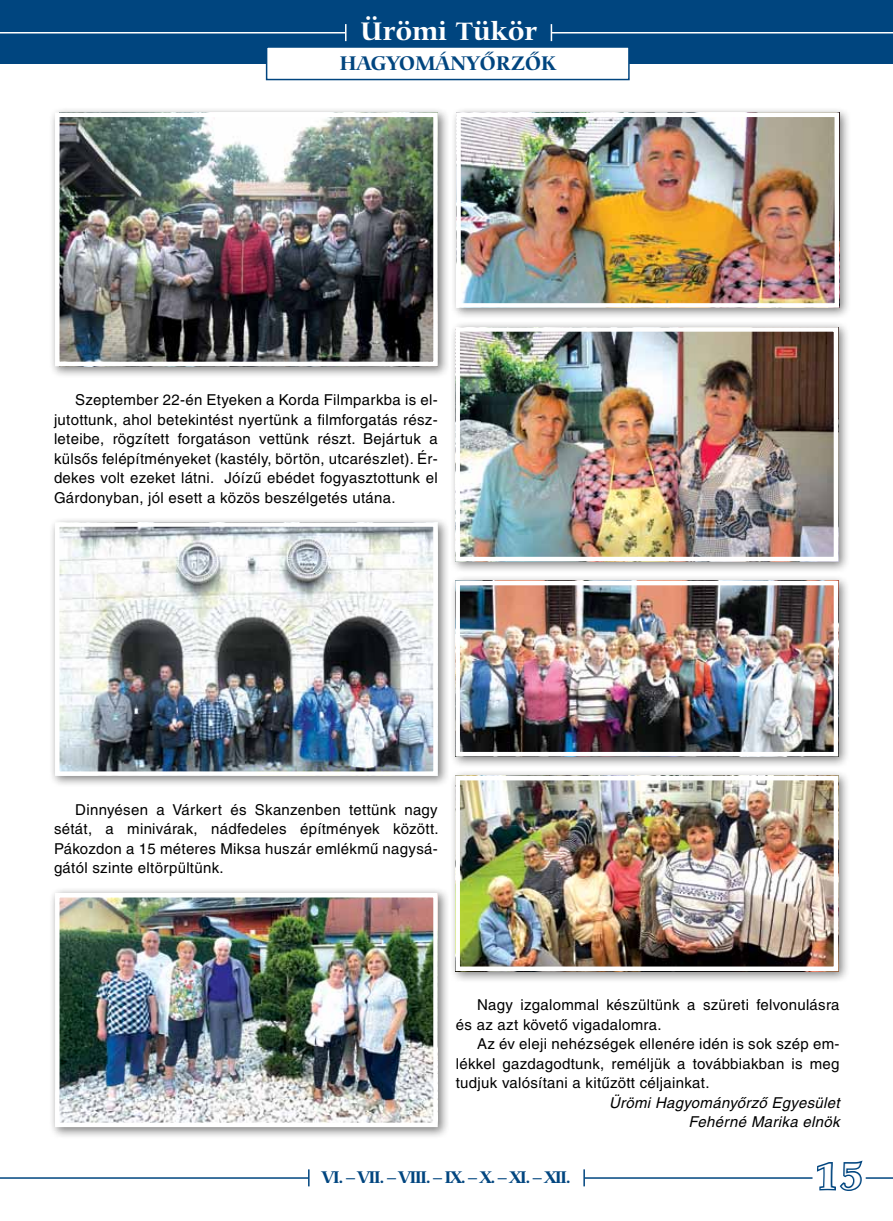
<style>
.page{position:relative;width:893px;height:1221px;background:#fff}
.page>*{position:absolute;margin:0;border:0;box-sizing:border-box;transform-origin:0 0}
.t1{font:700 39px "Carmina Md PFL";color:#fff}
.t2{font:700 27px "Carmina Md PFL";color:#fff}
.t3{font:700 21px "Carmina Md PFL";color:#00457f}
.t4{font:700 18px "Carmina Md PFL";letter-spacing:-.1em;color:#00457f}
.t5{font:15px/19.5px "Helvetica QS";letter-spacing:.02em;color:#000;text-align:justify}
.t6{font:italic 15px/19.5px "Helvetica QS";letter-spacing:.02em;color:#000;text-align:right}
</style>
<div class="page">
<hr style="left:0;top:1177px;width:309px;height:1px;background:#00457f">
<svg style="left:308px;top:1169px;width:2px;height:17px"></svg>
<hr style="left:585px;top:1177px;width:227px;height:1px;background:#00457f">
<svg style="left:583px;top:1169px;width:2px;height:17px"></svg>
<svg style="left:817px;top:1160px;width:76px;height:31px"></svg>
<div style="left:0;top:0;width:893px;height:64px;background:#00457f"></div>
<div style="left:267px;top:47px;width:362px;height:33px;background:#fff"></div>
<div style="left:266px;top:46px;width:364px;height:34px;border:2px solid #00457f"></div>
<hr style="left:552px;top:32px;width:341px;height:1px;background:#fff">
<hr style="left:0;top:32px;width:345px;height:1px;background:#fff">
<svg style="left:345px;top:24px;width:1px;height:17px"></svg>
<svg style="left:551px;top:24px;width:1px;height:17px"></svg>
<div style="left:49px;top:106px;width:400px;height:272px;background:#000;opacity:.5"></div>
<img style="left:60px;top:117px;width:373px;height:244px">
<div style="left:55px;top:112px;width:383px;height:254px;border:4px solid #fff"></div>
<div style="left:49px;top:515px;width:400px;height:272px;background:#000;opacity:.5"></div>
<img style="left:60px;top:527px;width:373px;height:244px">
<div style="left:55px;top:522px;width:383px;height:254px;border:4px solid #fff"></div>
<div style="left:450px;top:106px;width:400px;height:213px;background:#000;opacity:.5"></div>
<img style="left:461px;top:117px;width:373px;height:186px">
<div style="left:456px;top:112px;width:383px;height:196px;border:4px solid #fff"></div>
<div style="left:449px;top:320px;width:401px;height:253px;background:#000;opacity:.5"></div>
<img style="left:460px;top:332px;width:373px;height:224px">
<div style="left:455px;top:327px;width:383px;height:234px;border:4px solid #fff"></div>
<div style="left:449px;top:574px;width:401px;height:194px;background:#000;opacity:.5"></div>
<img style="left:460px;top:586px;width:373px;height:165px">
<div style="left:455px;top:581px;width:383px;height:175px;border:4px solid #fff"></div>
<div style="left:49px;top:886px;width:400px;height:252px;background:#000;opacity:.5"></div>
<img style="left:60px;top:898px;width:373px;height:224px">
<div style="left:55px;top:893px;width:383px;height:234px;border:4px solid #fff"></div>
<div style="left:449px;top:769px;width:401px;height:213px;background:#000;opacity:.5"></div>
<img style="left:460px;top:781px;width:373px;height:185px">
<div style="left:455px;top:776px;width:383px;height:195px;border:4px solid #fff"></div>
<h2 class="t2" style="left:360px;top:15px;width:178px">ÜRÖMI TÜKÖR</h2>
<h3 class="t3" style="left:339px;top:51px;width:218px">HAGYOMÁNYŐRZŐK</h3>
<p class="t5" style="left:54px;top:390px;width:385px;text-indent:21px">Szeptember 22-én Etyeken a Korda Filmparkba is el&shy;jutottunk, ahol betekintést nyertünk a filmforgatás rész&shy;leteibe, rögzített forgatáson vettünk részt. Bejártuk a külsõs felépítményeket (kastély, börtön, utcarészlet). Ér&shy;dekes volt ezeket látni. Jóízû ebédet fogyasztottunk el Gárdonyban, jól esett a közös beszélgetés utána.</p>
<p class="t5" style="left:54px;top:799px;width:386px;text-indent:21px">Dinnyésen a Várkert és Skanzenben tettünk nagy sétát, a minivárak, nádfedeles építmények között.<br>Pákozdon a 15 méteres Miksa huszár emlékmû nagysá&shy;gától szinte eltörpültünk.</p>
<p class="t5" style="left:456px;top:994px;width:385px;text-indent:21px">Nagy izgalommal készültünk a szüreti felvonulásra és az azt követõ vigadalomra.</p>
<p class="t5" style="left:456px;top:1033px;width:385px;text-indent:21px">Az év eleji nehézségek ellenére idén is sok szép em&shy;lékkel gazdagodtunk, reméljük a továbbiakban is meg tudjuk valósítani a kitûzött céljainkat.</p>
<p class="t6" style="left:609px;top:1092px;width:232px">Ürömi Hagyományõrzõ Egyesület<br>Fehérné Marika elnök</p>
<p class="t4" style="left:322px;top:1166px;width:251px">VI. – VII. – VIII. – IX. – X. – XI. – XII.</p>
<h1 class="t1" style="left:814px;top:1153px;width:51px">15</h1>
</div>
